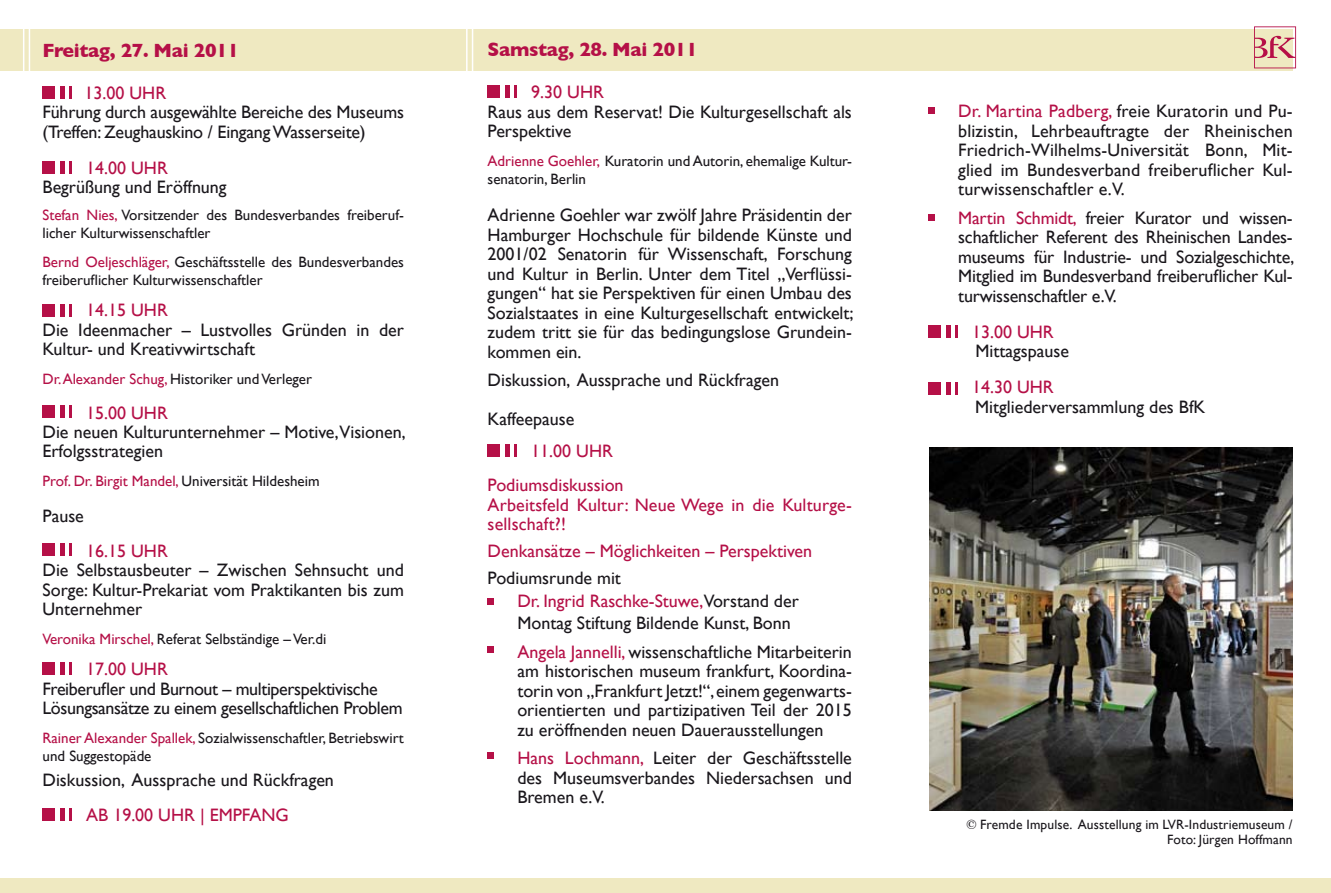
<style>
.page{position:relative;width:1331px;height:893px;background:#fff}
.page>*{position:absolute;margin:0;border:0;box-sizing:border-box;transform-origin:0 0}
.t1{font:700 19.5px "Gill Sans";letter-spacing:-.02em;color:#b51047}
.t2{font:18px/19.5px "Gill Sans";color:#1a171c}
.t3{font:18px/34.5px "Gill Sans";color:#b51047}
.t4{font:18px/19.5px "Gill Sans";letter-spacing:-.02em;color:#1a171c}
.t5{font:15px/18px "Gill Sans";color:#1a171c}
.t6{font:15px "Gill Sans";color:#b51047}
.t7{font:13.5px/15px "Gill Sans";letter-spacing:.01em;color:#1a171c;text-align:right}
.s1{color:#b51047}
.s2{color:#1a171c}
.s3{font-family:"Times"}
</style>
<div class="page">
<div style="left:0;top:29px;width:1293px;height:42px;background:#efe9c1"></div>
<div style="left:0;top:879px;width:1331px;height:14px;background:#efe9c1"></div>
<hr style="left:29px;top:18px;width:1px;height:56px;background:#fff">
<hr style="left:472px;top:18px;width:1px;height:56px;background:#fff">
<hr style="left:23px;top:18px;width:1px;height:56px;background:#fff">
<hr style="left:466px;top:18px;width:2px;height:56px;background:#fff">
<div style="left:43px;top:86px;width:12px;height:13px;background:#b51047"></div>
<hr style="left:61px;top:86px;width:4px;height:13px;background:#b51047">
<svg style="left:69px;top:86px;width:2px;height:13px"></svg>
<div style="left:43px;top:162px;width:12px;height:12px;background:#b51047"></div>
<hr style="left:61px;top:162px;width:4px;height:12px;background:#b51047">
<svg style="left:69px;top:162px;width:2px;height:12px"></svg>
<div style="left:43px;top:304px;width:12px;height:12px;background:#b51047"></div>
<hr style="left:61px;top:304px;width:4px;height:12px;background:#b51047">
<svg style="left:69px;top:304px;width:2px;height:12px"></svg>
<div style="left:43px;top:405px;width:12px;height:13px;background:#b51047"></div>
<hr style="left:61px;top:405px;width:4px;height:13px;background:#b51047">
<svg style="left:69px;top:405px;width:2px;height:13px"></svg>
<div style="left:43px;top:543px;width:12px;height:13px;background:#b51047"></div>
<hr style="left:61px;top:543px;width:4px;height:13px;background:#b51047">
<svg style="left:69px;top:543px;width:2px;height:13px"></svg>
<div style="left:43px;top:662px;width:12px;height:13px;background:#b51047"></div>
<hr style="left:61px;top:662px;width:4px;height:13px;background:#b51047">
<svg style="left:69px;top:662px;width:2px;height:13px"></svg>
<div style="left:43px;top:808px;width:12px;height:12px;background:#b51047"></div>
<hr style="left:61px;top:808px;width:4px;height:12px;background:#b51047">
<svg style="left:69px;top:808px;width:2px;height:12px"></svg>
<div style="left:488px;top:85px;width:12px;height:13px;background:#b51047"></div>
<hr style="left:506px;top:85px;width:4px;height:13px;background:#b51047">
<svg style="left:514px;top:85px;width:2px;height:13px"></svg>
<div style="left:488px;top:444px;width:12px;height:13px;background:#b51047"></div>
<hr style="left:506px;top:444px;width:4px;height:13px;background:#b51047">
<svg style="left:514px;top:444px;width:2px;height:13px"></svg>
<div style="left:928px;top:325px;width:13px;height:13px;background:#b51047"></div>
<div style="left:946px;top:325px;width:5px;height:13px;background:#b51047"></div>
<svg style="left:955px;top:325px;width:2px;height:13px"></svg>
<div style="left:928px;top:382px;width:13px;height:13px;background:#b51047"></div>
<div style="left:946px;top:382px;width:5px;height:13px;background:#b51047"></div>
<svg style="left:955px;top:382px;width:2px;height:13px"></svg>
<div style="left:928px;top:108px;width:7px;height:6px;background:#b51047"></div>
<div style="left:928px;top:215px;width:7px;height:6px;background:#b51047"></div>
<svg style="left:488px;top:598px;width:6px;height:6px"></svg>
<div style="left:488px;top:646px;width:6px;height:7px;background:#b51047"></div>
<svg style="left:488px;top:753px;width:6px;height:6px"></svg>
<img style="left:929px;top:448px;width:364px;height:362px">
<svg style="left:1254px;top:26px;width:42px;height:42px"></svg>
<p class="t1" style="left:43px;top:39px;width:198px">Freitag, 27. Mai 2011</p>
<p class="t3" style="left:85px;top:75px;width:83px">13.00 Uhr</p>
<p class="t2" style="left:43px;top:102px;width:363px">Führung durch ausgewählte Bereiche des Museums (Treffen: Zeughauskino / Eingang Wasserseite)</p>
<p class="t3" style="left:86px;top:150px;width:83px">14.00 Uh r</p>
<p class="t2" style="left:43px;top:177px;width:185px">Begrüßung und Eröffnung</p>
<p class="t5" style="left:43px;top:206px;width:363px"><span class="s1">Stefan Nies,</span> Vorsitzender des Bundesverbandes freiberuf&shy;licher Kulturwissenschaftler</p>
<p class="t5" style="left:43px;top:253px;width:363px"><span class="s1">Bernd Oeljeschläger,</span> Geschäftsstelle des Bundesverbandes freiberuflicher Kulturwissenschaftler</p>
<p class="t3" style="left:86px;top:293px;width:83px">14.15 Uhr</p>
<p class="t2" style="left:43px;top:320px;width:363px">Die Ideenmacher – Lustvolles Gründen in der<br>Kultur- und Kreativwirtschaft</p>
<p class="t5" style="left:43px;top:370px;width:271px"><span class="s1">Dr. Alexander Schug,</span> Historiker und Verleger</p>
<p class="t3" style="left:86px;top:395px;width:83px">15.00 Uhr</p>
<p class="t2" style="left:43px;top:422px;width:365px">Die neuen Kulturunternehmer – Motive,Visionen,<br>Erfolgsstrategien</p>
<p class="t6" style="left:43px;top:472px;width:279px">Prof. Dr. Birgit Mandel, <span class="s2">Universität Hildesheim</span></p>
<p class="t2" style="left:43px;top:506px;width:43px">Pause</p>
<p class="t3" style="left:86px;top:533px;width:83px">16.15 Uhr</p>
<p class="t2" style="left:43px;top:560px;width:363px;text-align:justify">Die Selbstausbeuter – Zwischen Sehnsucht und Sorge: Kultur-Prekariat vom Praktikanten bis zum Unternehmer</p>
<p class="t5" style="left:43px;top:629px;width:285px"><span class="s1">Veronika Mirschel,</span> Referat Selbständige – Ver.di</p>
<p class="t3" style="left:86px;top:651px;width:83px">17.00 Uh r</p>
<p class="t4" style="left:43px;top:678px;width:362px">Freiberufler und Burnout – multiperspektivische<br>Lösungsansätze zu einem gesellschaftlichen Problem</p>
<p class="t5" style="left:43px;top:728px;width:363px"><span class="s1">Rainer Alexander Spallek,</span> Sozialwissenschaftler, Betriebswirt und Suggestopäde</p>
<p class="t2" style="left:43px;top:770px;width:293px">Diskussion, Aussprache und Rückfragen</p>
<p class="t3" style="left:86px;top:797px;width:144px">Ab 19.00 Uhr | Empfa</p>
<p class="t3" style="left:261px;top:797px;width:23px">ng</p>
<p class="t1" style="left:488px;top:38px;width:212px">Samstag, 28. Mai 2011</p>
<p class="t3" style="left:531px;top:75px;width:74px">9.30 Uh r</p>
<p class="t2" style="left:488px;top:102px;width:366px">Raus aus dem Reservat! Die Kulturgesellschaft als<br>Perspektive</p>
<p class="t5" style="left:488px;top:151px;width:366px"><span class="s1">Adrienne Goehler,</span> Kuratorin und Autorin, ehemalige Kultur&shy;senatorin, Berlin</p>
<p class="t2" style="left:488px;top:205px;width:368px;text-align:justify">Adrienne Goehler war zwölf Jahre Präsidentin der Hamburger Hochschule für bildende Künste und 2001/02 Senatorin für Wissenschaft, Forschung und Kultur in Berlin. Unter dem Titel „Verflüssi&shy;gungen“ hat sie Perspektiven für einen Umbau des Sozialstaates in eine Kulturgesellschaft entwickelt; zudem tritt sie für das bedingungslose Grundein&shy;kommen ein.</p>
<p class="t2" style="left:488px;top:360px;width:293px;line-height:39px">Diskussion, Aussprache und Rückfragen<br>Kaffeepause</p>
<p class="t3" style="left:488px;top:433px;width:138px;text-indent:44px">11.00 Uhr<br>Podiumsdiskussion</p>
<p class="t3" style="left:488px;top:495px;width:366px;line-height:19.5px">Arbeitsfeld Kultur: Neue Wege in die Kulturge&shy;sellschaft?!</p>
<p class="t3" style="left:488px;top:534px;width:326px">Denkansätze – Möglichkeiten – Perspektiven</p>
<p class="t2" style="left:517px;top:567px;width:283px;line-height:22.5px;text-indent:-30px">Podiumsrunde mit<br><span class="s1">Dr. Ingrid Raschke-Stuwe,</span>Vorstand der<br>Montag Stiftung Bildende Kunst, Bonn</p>
<p class="t2" style="left:517px;top:642px;width:336px;text-align:justify"><span class="s1">Angela Jannelli,</span> wissenschaftliche Mitarbeiterin am historischen museum frankfurt, Koordina&shy;torin von „Frankfurt Jetzt!“, einem gegenwarts&shy;orientierten und partizipativen Teil der 2015 zu eröffnenden neuen Dauerausstellungen</p>
<p class="t2" style="left:517px;top:748px;width:336px;text-align:justify"><span class="s1">Hans Lochmann,</span> Leiter der Geschäftsstelle des Museumsverbandes Niedersachsen und Bremen e.V.</p>
<p class="t2" style="left:958px;top:101px;width:336px;text-align:justify"><span class="s1">Dr. Martina Padberg,</span> freie Kuratorin und Pu&shy;blizistin, Lehrbeauftragte der Rheinischen Friedrich-Wilhelms-Universität Bonn, Mit&shy;glied im Bundesverband freiberuflicher Kul&shy;turwissenschaftler e.V.</p>
<p class="t2" style="left:958px;top:208px;width:338px;text-align:justify"><span class="s1">Martin Schmidt,</span> freier Kurator und wissen&shy;schaftlicher Referent des Rheinischen Landes&shy;museums für Industrie- und Sozialgeschichte, Mitglied im Bundesverband freiberuflicher Kul&shy;turwissenschaftler e.V.</p>
<p class="t3" style="left:972px;top:314px;width:83px">13.00 Uhr</p>
<p class="t2" style="left:975px;top:341px;width:95px">Mittagspause</p>
<p class="t3" style="left:972px;top:370px;width:83px">14.30 Uhr</p>
<p class="t2" style="left:975px;top:397px;width:232px">Mitgliederversammlung des BfK</p>
<p class="t7" style="left:966px;top:816px;width:328px"><span class="s3">©</span> Fremde Impulse. Ausstellung im LVR-Industriemuseum /<br>Foto: Jürgen Hoffmann</p>
</div>
